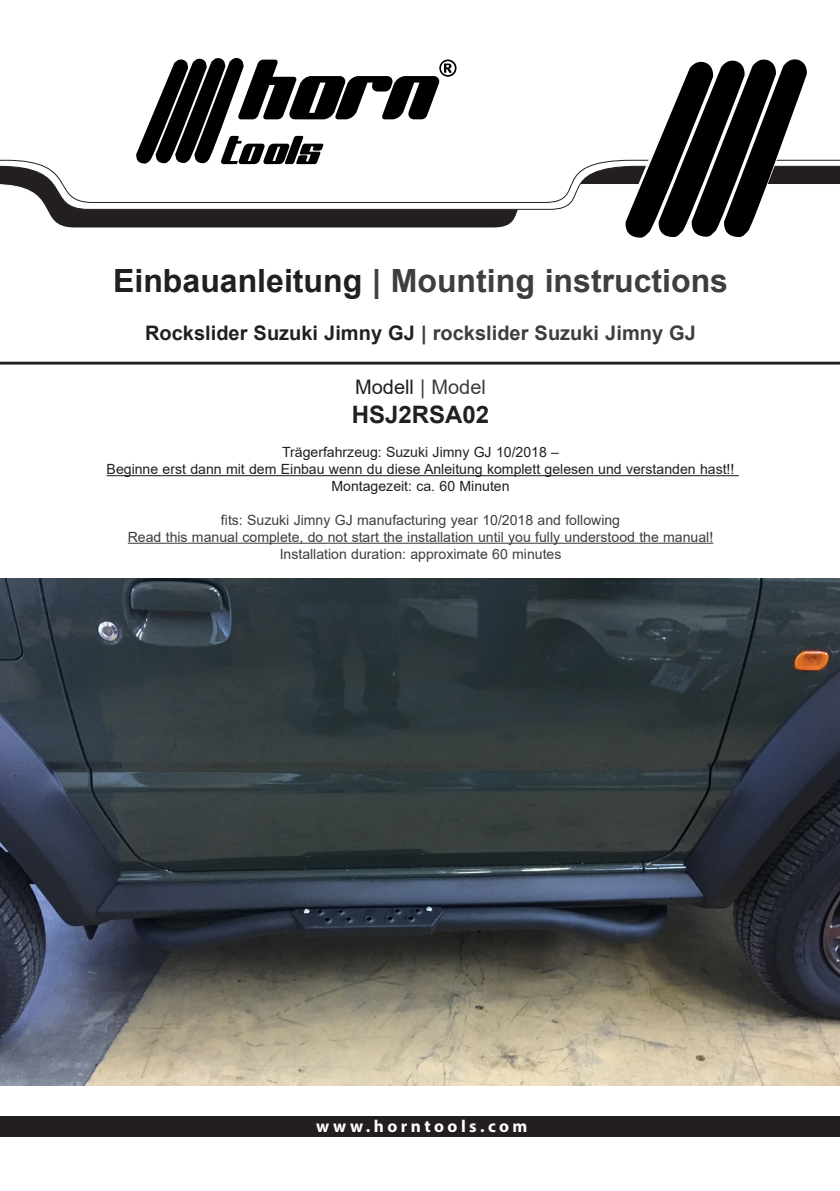
<style>
.page{position:relative;width:840px;height:1191px;background:#fff}
.page>*{position:absolute;margin:0;border:0;box-sizing:border-box;transform-origin:0 0}
.t1{font:700 32px "Arial";color:#3e3e3f}
.t2{font:700 24px "Arial";color:#231f20}
.t3{font:700 20px "Arial";color:#3e3e3f}
.t4{font:20px "Arial";color:#231f20}
.t5{font:700 17.2px "Myriad Pro";letter-spacing:.2em;color:#fff}
.t6{font:14px "Arial";color:#3e3e3f}
.t7{font:14px "Arial";color:#231f20}
.s1{color:#231f20}
.s2{color:#3e3e3f}
</style>
<div class="page">
<svg style="left:47px;top:210px;width:471px;height:18px;background:#2f2b2c"></svg>
<svg style="left:43px;top:203px;width:528px;height:7px"></svg>
<svg style="left:0;top:65px;width:839px;height:138px"></svg>
<svg style="left:135px;top:58px;width:321px;height:107px"></svg>
<svg style="left:623px;top:59px;width:184px;height:179px"></svg>
<div style="left:0;top:1116px;width:839px;height:20px;background:#231f20"></div>
<hr style="left:0;top:362px;width:839px;height:2px;background:#231f20">
<hr style="left:107px;top:475px;width:631px;height:1px;background:#231f20">
<hr style="left:128px;top:543px;width:585px;height:1px;background:#3e3e3f">
<img style="left:0;top:578px;width:839px;height:507px">
<p class="t1" style="left:113px;top:259px;width:616px"><span class="s1">Einbauanleitung</span> | Mounting instructions</p>
<p class="t3" style="left:145px;top:319px;width:552px"><span class="s1">Rockslider Suzuki Jimny GJ</span> | rockslider Suzuki Jimny GJ</p>
<p class="t4" style="left:355px;top:373px;width:132px">Modell <span class="s2">| Model</span></p>
<p class="t2" style="left:351px;top:397px;width:139px">HSJ2RSA02</p>
<p class="t7" style="left:282px;top:443px;width:278px">Trägerfahrzeug: Suzuki Jimny GJ 10/2018 –</p>
<p class="t7" style="left:107px;top:459px;width:629px">Beginne erst dann mit dem Einbau wenn du diese Anleitung komplett gelesen und verstanden hast!!</p>
<p class="t7" style="left:331px;top:476px;width:179px">Montagezeit: ca. 60 Minuten</p>
<p class="t6" style="left:221px;top:510px;width:400px">fits: Suzuki Jimny GJ manufacturing year 10/2018 and following</p>
<p class="t6" style="left:128px;top:527px;width:586px">Read this manual complete, do not start the installation until you fully understood the manual!</p>
<p class="t6" style="left:279px;top:544px;width:283px">Installation duration: approximate 60 minutes</p>
<p class="t5" style="left:316px;top:1114px;width:212px">www.horntools.com</p>
</div>
